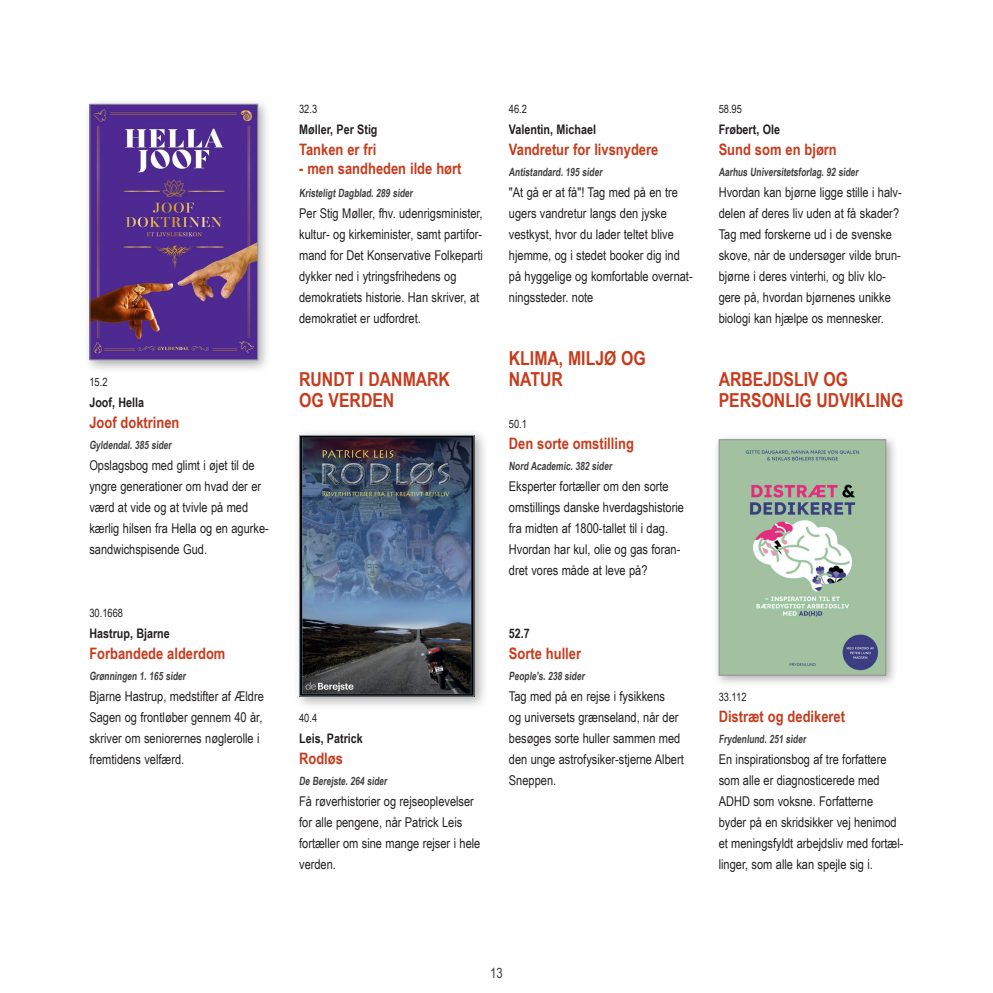
<style>
.page{position:relative;width:993px;height:993px;background:#fff}
.page>*{position:absolute;margin:0;border:0;box-sizing:border-box;transform-origin:0 0}
.Kategori{font:700 19.25px/21px "Arial Narrow";color:#c63b1c}
.TITEL{font:700 15.75px "Arial Narrow";color:#c63b1c}
.t1{font:14px "Arial Narrow";color:#3e3e3f}
.NOTE{font:13.47px/21px "Arial Narrow";color:#231f20}
.FORF{font:700 13.12px "Arial Narrow";color:#231f20}
.DK5{font:700 13.12px "Arial Narrow";color:#231f20}
.FORLAG{font:700 11.38px "Arial Narrow";color:#3e3e3f;scale:.9 1}
.DK5-2{font:11.38px "Arial Narrow";color:#231f20}
</style>
<div class="page">
<div style="left:83px;top:98px;width:188px;height:275px;background:#231f20;opacity:.35"></div>
<img style="left:91px;top:106px;width:165px;height:252px">
<div style="left:89px;top:104px;width:169px;height:256px;border:1px solid #939598"></div>
<div style="left:293px;top:428px;width:195px;height:282px;background:#231f20;opacity:.35"></div>
<img style="left:301px;top:437px;width:171px;height:257px">
<div style="left:299px;top:435px;width:175px;height:261px;border:1px solid #939598"></div>
<div style="left:712px;top:433px;width:186px;height:254px;background:#231f20;opacity:.35"></div>
<img style="left:720px;top:441px;width:163px;height:232px">
<div style="left:718px;top:439px;width:167px;height:236px;border:1px solid #939598"></div>
<p class="DK5-2" style="left:89px;top:373px;width:20px">15.2</p>
<p class="FORF" style="left:89px;top:392px;width:56px">Joof, Hella</p>
<p class="TITEL" style="left:89px;top:410px;width:92px">Joof doktrinen</p>
<p class="FORLAG" style="left:89px;top:436px;width:95px">Gyldendal. 385 sider</p>
<p class="NOTE" style="left:89px;top:454px;width:181px">Opslagsbog med glimt i øjet til de yngre generationer om hvad der er værd at vide og at tvivle på med kærlig hilsen fra Hella og en agurke&shy;sandwichspisende Gud.</p>
<p class="DK5-2" style="left:89px;top:604px;width:35px">30.1668</p>
<p class="FORF" style="left:89px;top:623px;width:82px">Hastrup, Bjarne</p>
<p class="TITEL" style="left:89px;top:641px;width:138px">Forbandede alderdom</p>
<p class="FORLAG" style="left:89px;top:667px;width:110px">Grønningen 1. 165 sider</p>
<p class="NOTE" style="left:89px;top:685px;width:176px">Bjarne Hastrup, medstifter af Ældre<br>Sagen og frontløber gennem 40 år, skriver om seniorernes nøglerolle i fremtidens velfærd.</p>
<p class="DK5-2" style="left:299px;top:100px;width:20px">32.3</p>
<p class="FORF" style="left:299px;top:119px;width:80px">Møller, Per Stig</p>
<p class="TITEL" style="left:299px;top:137px;width:79px">Tanken er fri</p>
<p class="TITEL" style="left:299px;top:156px;width:164px">- men sandheden ilde hørt</p>
<p class="FORLAG" style="left:299px;top:184px;width:130px">Kristeligt Dagblad. 289 sider</p>
<p class="NOTE" style="left:299px;top:202px;width:185px">Per Stig Møller, fhv. udenrigsminister, kultur- og kirkeminister, samt partifor&shy;mand for Det Konservative Folkeparti dykker ned i ytringsfrihedens og demokratiets historie. Han skriver, at demokratiet er udfordret.</p>
<h1 class="Kategori" style="left:299px;top:367px;width:152px">RUNDT I DANMARK<br>OG VERDEN</h1>
<p class="DK5-2" style="left:299px;top:709px;width:20px">40.4</p>
<p class="FORF" style="left:299px;top:728px;width:65px">Leis, Patrick</p>
<p class="TITEL" style="left:299px;top:746px;width:45px">Rodløs</p>
<p class="FORLAG" style="left:299px;top:772px;width:101px">De Berejste. 264 sider</p>
<p class="NOTE" style="left:299px;top:790px;width:183px">Få røverhistorier og rejseoplevelser for alle pengene, når Patrick Leis fortæller om sine mange rejser i hele verden.</p>
<p class="DK5-2" style="left:508px;top:100px;width:20px">46.2</p>
<p class="FORF" style="left:508px;top:119px;width:89px">Valentin, Michael</p>
<p class="TITEL" style="left:508px;top:137px;width:151px">Vandretur for livsnydere</p>
<p class="FORLAG" style="left:508px;top:163px;width:107px">Antistandard. 195 sider</p>
<p class="NOTE" style="left:508px;top:181px;width:185px">"At gå er at få"! Tag med på en tre ugers vandretur langs den jyske vestkyst, hvor du lader teltet blive hjemme, og i stedet booker dig ind på hyggelige og komfortable overnat&shy;ningssteder. note</p>
<h1 class="Kategori" style="left:508px;top:346px;width:138px">KLIMA, MILJØ OG<br>NATUR</h1>
<p class="DK5-2" style="left:508px;top:415px;width:20px">50.1</p>
<p class="TITEL" style="left:508px;top:431px;width:126px">Den sorte omstilling</p>
<p class="FORLAG" style="left:508px;top:457px;width:118px">Nord Academic. 382 sider</p>
<p class="NOTE" style="left:508px;top:475px;width:177px">Eksperter fortæller om den sorte omstillings danske hverdagshistorie fra midten af 1800-tallet til i dag.<br>Hvordan har kul, olie og gas foran&shy;dret vores måde at leve på?</p>
<p class="DK5" style="left:508px;top:623px;width:22px">52.7</p>
<p class="TITEL" style="left:508px;top:641px;width:74px">Sorte huller</p>
<p class="FORLAG" style="left:508px;top:667px;width:88px">People's. 238 sider</p>
<p class="NOTE" style="left:508px;top:685px;width:176px">Tag med på en rejse i fysikkens<br>og universets grænseland, når der besøges sorte huller sammen med den unge astrofysiker-stjerne Albert<br>Sneppen.</p>
<p class="DK5-2" style="left:718px;top:100px;width:25px">58.95</p>
<p class="FORF" style="left:718px;top:119px;width:63px">Frøbert, Ole</p>
<p class="TITEL" style="left:718px;top:137px;width:120px">Sund som en bjørn</p>
<p class="FORLAG" style="left:718px;top:163px;width:159px">Aarhus Universitetsforlag. 92 sider</p>
<p class="NOTE" style="left:718px;top:181px;width:185px">Hvordan kan bjørne ligge stille i halv&shy;delen af deres liv uden at få skader?<br>Tag med forskerne ud i de svenske skove, når de undersøger vilde brun&shy;bjørne i deres vinterhi, og bliv klo&shy;gere på, hvordan bjørnenes unikke biologi kan hjælpe os mennesker.</p>
<h1 class="Kategori" style="left:718px;top:367px;width:186px">ARBEJDSLIV OG<br>PERSONLIG UDVIKLING</h1>
<p class="DK5-2" style="left:718px;top:688px;width:29px">33.112</p>
<p class="TITEL" style="left:718px;top:704px;width:128px">Distræt og dedikeret</p>
<p class="FORLAG" style="left:718px;top:730px;width:100px">Frydenlund. 251 sider</p>
<p class="NOTE" style="left:718px;top:748px;width:186px">En inspirationsbog af tre forfattere som alle er diagnosticerede med ADHD som voksne. Forfatterne byder på en skridsikker vej henimod et meningsfyldt arbejdsliv med fortæl&shy;linger, som alle kan spejle sig i.</p>
<p class="t1" style="left:490px;top:962px;width:14px">13</p>
</div>
